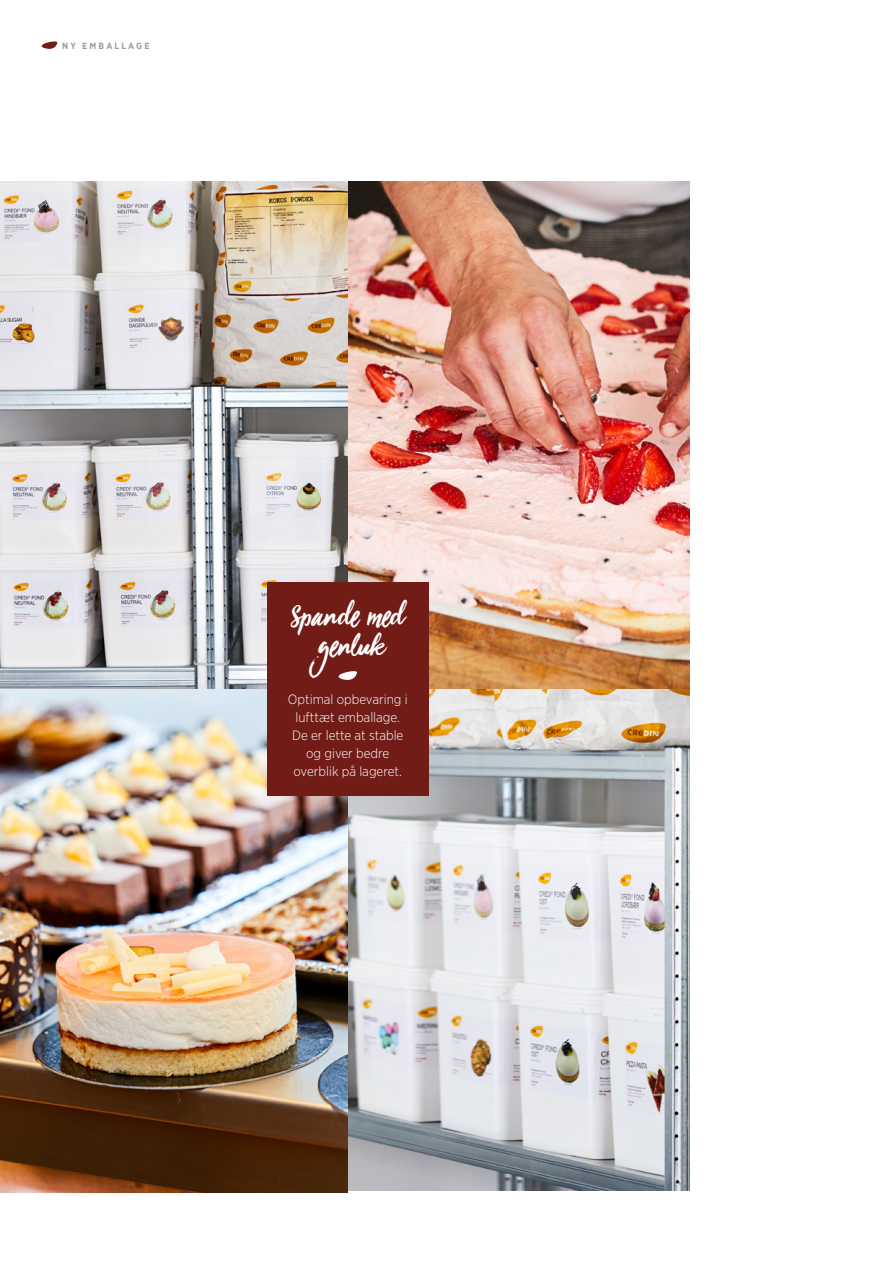
<style>
.page{position:relative;width:893px;height:1263px;background:#fff}
.page>*{position:absolute;margin:0;border:0;box-sizing:border-box;transform-origin:0 0}
.brødtekst_sort{font:33px "Viva Beautiful";color:#fff}
.brødtekst_sort-2{font:300 13.5px/18px "Gotham Narrow";color:#fff;text-align:center}
.t1{font:700 9px "Gotham Narrow";letter-spacing:.24em;color:#9d9d9c}
</style>
<div class="page">
<svg style="left:42px;top:41px;width:15px;height:8px"></svg>
<img style="left:347px;top:182px;width:342px;height:1008px">
<img style="left:0;top:182px;width:347px;height:1010px">
<div style="left:267px;top:582px;width:162px;height:214px;background:#711c16"></div>
<svg style="left:339px;top:671px;width:18px;height:9px"></svg>
<p class="t1" style="left:62px;top:40px;width:89px">NY EMBALLAGE</p>
<p class="brødtekst_sort" style="left:291px;top:594px;width:115px">Spande med</p>
<p class="brødtekst_sort" style="left:319px;top:624px;width:67px">genluk</p>
<p class="brødtekst_sort-2" style="left:288px;top:690px;width:121px">Optimal opbevaring i lufttæt emballage.<br>De er lette at stable og giver bedre overblik på lageret.</p>
</div>
